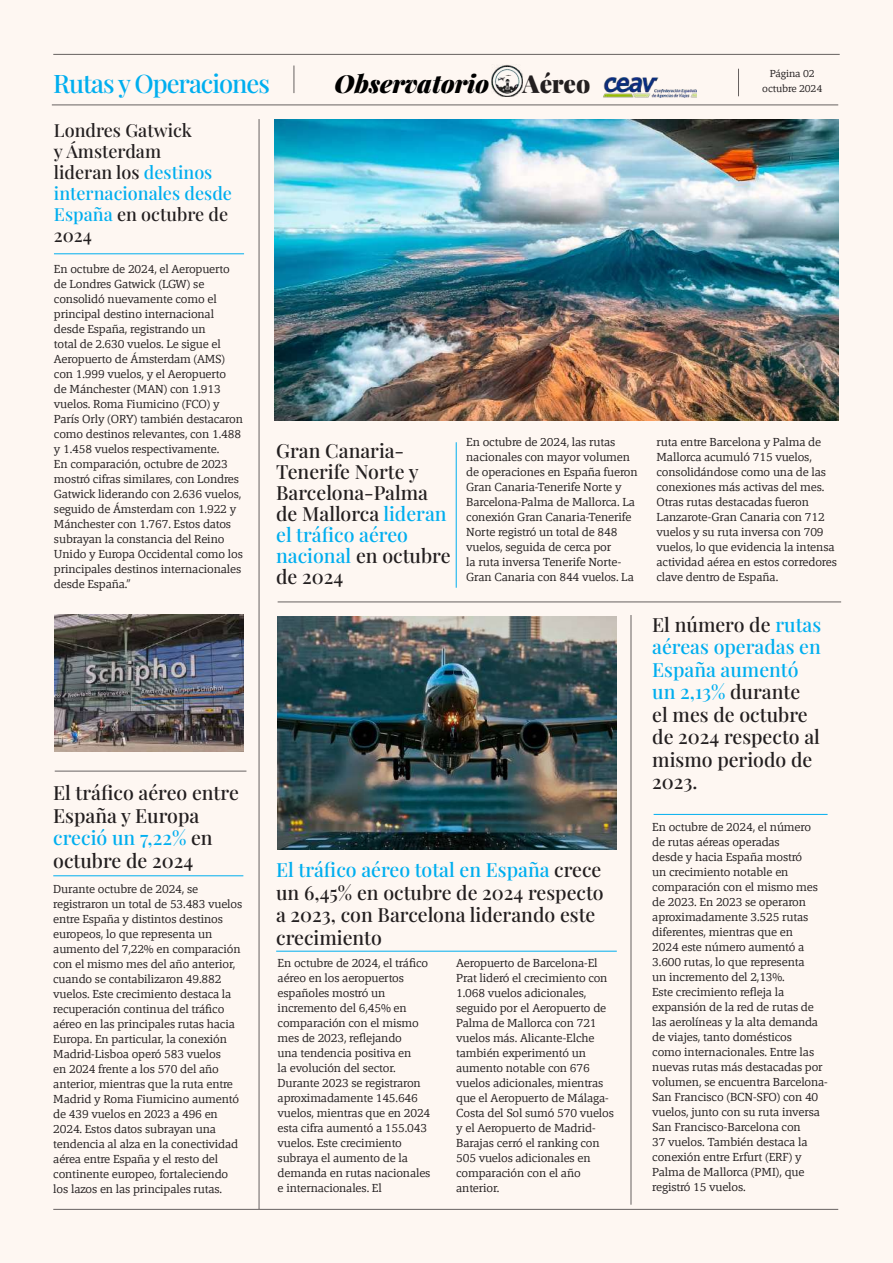
<style>
.page{position:relative;width:893px;height:1263px;background:#fef7f2}
.page>*{position:absolute;margin:0;border:0;box-sizing:border-box;transform-origin:0 0}
.t1{font:500 25.5px "Playfair Display";letter-spacing:-.04em;color:#00aeef}
.t2{font:italic 900 24.75px "Playfair Display";color:#000}
.t3{font:900 24.75px "Playfair Display";letter-spacing:-.005em;color:#231f20}
.t4{font:500 19.5px/22.5px "Playfair Display";color:#231f20}
.t5{font:500 18px/21px "Playfair Display";color:#231f20}
.t6{font:12px/15px "Tangent";letter-spacing:-.01em;color:#231f20}
.t7{font:10.5px/15px "Tangent";letter-spacing:-.01em;color:#231f20;text-align:center}
.s1{color:#00aeef}
</style>
<div class="page">
<hr style="left:54px;top:253px;width:190px;height:1px;background:#00aeef">
<hr style="left:53px;top:875px;width:190px;height:1px;background:#00aeef">
<hr style="left:259px;top:119px;width:1px;height:1090px;background:#231f20">
<img style="left:275px;top:119px;width:563px;height:301px">
<img style="left:277px;top:617px;width:340px;height:233px">
<hr style="left:631px;top:615px;width:1px;height:590px;background:#231f20">
<hr style="left:53px;top:1209px;width:785px;height:1px;background:#231f20">
<hr style="left:276px;top:951px;width:341px;height:1px;background:#00aeef">
<hr style="left:278px;top:601px;width:563px;height:1px;background:#231f20">
<hr style="left:52px;top:105px;width:786px;height:1px;background:#231f20">
<hr style="left:456px;top:442px;width:1px;height:146px;background:#00aeef">
<hr style="left:654px;top:814px;width:174px;height:1px;background:#00aeef">
<hr style="left:55px;top:771px;width:191px;height:1px;background:#231f20">
<hr style="left:53px;top:54px;width:787px;height:1px;background:#231f20">
<svg style="left:294px;top:66px;width:1px;height:27px"></svg>
<svg style="left:738px;top:69px;width:1px;height:27px"></svg>
<img style="left:492px;top:64px;width:31px;height:32px">
<img style="left:604px;top:78px;width:93px;height:20px">
<img style="left:55px;top:615px;width:188px;height:137px">
<h1 class="t1" style="left:53px;top:63px;width:218px">Rutas y Operaciones</h1>
<h3 class="t5" style="left:54px;top:119px;width:180px">Londres Gatwick<br>y Ámsterdam<br>lideran los <span class="s1">destinos internacionales desde<br>España</span> en octubre de<br>2024</h3>
<h2 class="t2" style="left:335px;top:63px;width:156px">Observatorio</h2>
<h2 class="t3" style="left:523px;top:64px;width:69px">Aéreo</h2>
<p class="t7" style="left:762px;top:66px;width:61px">Página 02 octubre 2024</p>
<p class="t6" style="left:54px;top:261px;width:191px">En octubre de 2024, el Aeropuerto de Londres Gatwick (LGW) se consolidó nuevamente como el principal destino internacional desde España, registrando un<br>total de 2.630 vuelos. Le sigue el<br>Aeropuerto de Ámsterdam (AMS) con 1.999 vuelos, y el Aeropuerto<br>de Mánchester (MAN) con 1.913 vuelos. Roma Fiumicino (FCO) y<br>París Orly (ORY) también destacaron como destinos relevantes, con 1.488 y 1.458 vuelos respectivamente.<br>En comparación, octubre de 2023 mostró cifras similares, con Londres<br>Gatwick liderando con 2.636 vuelos, seguido de Ámsterdam con 1.922 y<br>Mánchester con 1.767. Estos datos subrayan la constancia del Reino<br>Unido y Europa Occidental como los principales destinos internacionales desde España.”</p>
<h3 class="t4" style="left:53px;top:780px;width:187px">El tráfico aéreo entre<br>España y Europa <span class="s1">creció un 7,22%</span> en octubre de 2024</h3>
<p class="t6" style="left:53px;top:881px;width:191px">Durante octubre de 2024, se registraron un total de 53.483 vuelos entre España y distintos destinos europeos, lo que representa un aumento del 7,22% en comparación con el mismo mes del año anterior, cuando se contabilizaron 49.882 vuelos. Este crecimiento destaca la recuperación continua del tráfico aéreo en las principales rutas hacia Europa. En particular, la conexión Madrid-Lisboa operó 583 vuelos<br>en 2024 frente a los 570 del año anterior, mientras que la ruta entre Madrid y Roma Fiumicino aumentó de 439 vuelos en 2023 a 496 en 2024. Estos datos subrayan una tendencia al alza en la conectividad aérea entre España y el resto del continente europeo, fortaleciendo los lazos en las principales rutas.</p>
<h3 class="t4" style="left:276px;top:439px;width:176px;line-height:21px">Gran Canaria-<br>Tenerife Norte y<br>Barcelona-Palma de Mallorca <span class="s1">lideran el tráfico aéreo nacional</span> en octubre de 2024</h3>
<p class="t6" style="left:466px;top:434px;width:173px">En octubre de 2024, las rutas nacionales con mayor volumen de operaciones en España fueron<br>Gran Canaria-Tenerife Norte y<br>Barcelona-Palma de Mallorca. La conexión Gran Canaria-Tenerife<br>Norte registró un total de 848 vuelos, seguida de cerca por<br>la ruta inversa Tenerife Norte-<br>Gran Canaria con 844 vuelos. La</p>
<p class="t6" style="left:656px;top:434px;width:182px">ruta entre Barcelona y Palma de<br>Mallorca acumuló 715 vuelos, consolidándose como una de las conexiones más activas del mes.<br>Otras rutas destacadas fueron<br>Lanzarote-Gran Canaria con 712 vuelos y su ruta inversa con 709 vuelos, lo que evidencia la intensa actividad aérea en estos corredores clave dentro de España.</p>
<h3 class="t4" style="left:652px;top:611px;width:170px">El número de <span class="s1">rutas aéreas operadas en<br>España aumentó un 2,13%</span> durante<br>el mes de octubre de 2024 respecto al mismo periodo de<br>2023.</h3>
<h3 class="t4" style="left:276px;top:857px;width:329px"><span class="s1">El tráfico aéreo total en España</span> crece un 6,45% en octubre de 2024 respecto a 2023, con Barcelona liderando este crecimiento</h3>
<p class="t6" style="left:278px;top:955px;width:154px">En octubre de 2024, el tráfico aéreo en los aeropuertos españoles mostró un incremento del 6,45% en comparación con el mismo mes de 2023, reflejando<br>una tendencia positiva en<br>la evolución del sector.<br>Durante 2023 se registraron aproximadamente 145.646 vuelos, mientras que en 2024 esta cifra aumentó a 155.043 vuelos. Este crecimiento subraya el aumento de la demanda en rutas nacionales e internacionales. El</p>
<p class="t6" style="left:456px;top:955px;width:159px">Aeropuerto de Barcelona-El<br>Prat lideró el crecimiento con<br>1.068 vuelos adicionales, seguido por el Aeropuerto de<br>Palma de Mallorca con 721 vuelos más. Alicante-Elche también experimentó un aumento notable con 676 vuelos adicionales, mientras que el Aeropuerto de Málaga-<br>Costa del Sol sumó 570 vuelos y el Aeropuerto de Madrid-<br>Barajas cerró el ranking con<br>505 vuelos adicionales en comparación con el año anterior.</p>
<p class="t6" style="left:652px;top:819px;width:177px">En octubre de 2024, el número<br>de rutas aéreas operadas<br>desde y hacia España mostró<br>un crecimiento notable en comparación con el mismo mes de 2023. En 2023 se operaron aproximadamente 3.525 rutas diferentes, mientras que en<br>2024 este número aumentó a<br>3.600 rutas, lo que representa<br>un incremento del 2,13%.<br>Este crecimiento refleja la expansión de la red de rutas de las aerolíneas y la alta demanda de viajes, tanto domésticos<br>como internacionales. Entre las nuevas rutas más destacadas por volumen, se encuentra Barcelona-<br>San Francisco (BCN-SFO) con 40 vuelos, junto con su ruta inversa<br>San Francisco-Barcelona con<br>37 vuelos. También destaca la conexión entre Erfurt (ERF) y<br>Palma de Mallorca (PMI), que registró 15 vuelos.</p>
</div>
